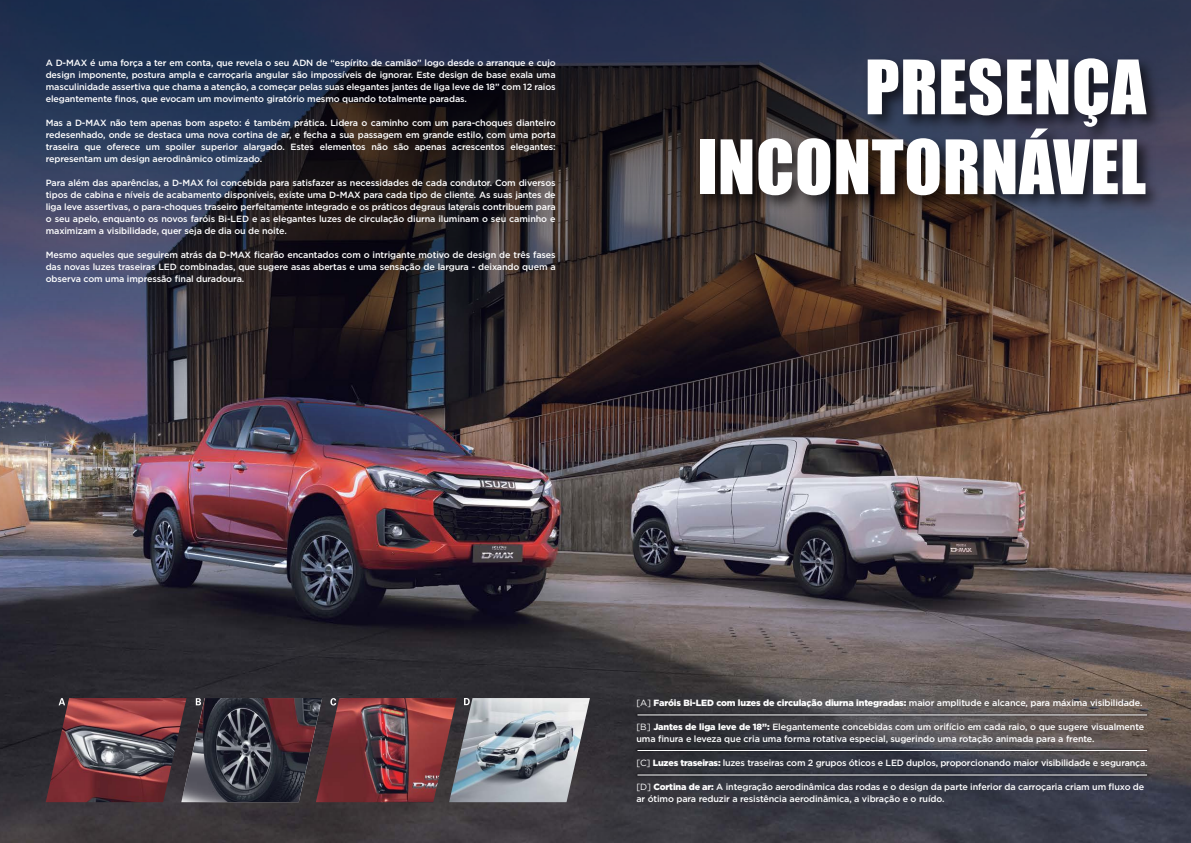
<style>
.page{position:relative;width:1191px;height:843px;background:#fff}
.page>*{position:absolute;margin:0;border:0;box-sizing:border-box;transform-origin:0 0}
.t1{font:69.2px/79.8px "Impact";letter-spacing:.01em;color:#fff;text-align:right}
.t2{font:500 9px/12px "Gotham";letter-spacing:-.015em;color:#fff;text-align:justify}
.t3{font:900 9px "Gotham";letter-spacing:-.015em;color:#fff}
.s1{font-weight:400}
.s2{font-weight:500}
.s3{font-weight:900}
</style>
<div class="page">
<img style="left:0;top:461px;width:1190px;height:381px">
<img style="left:0;top:0;width:1190px;height:461px">
<img style="left:634px;top:711px;width:516px;height:8px">
<hr style="left:637px;top:714px;width:510px;height:1px;background:#fff">
<img style="left:634px;top:747px;width:516px;height:7px">
<hr style="left:637px;top:750px;width:510px;height:1px;background:#fff">
<img style="left:634px;top:771px;width:516px;height:8px">
<hr style="left:637px;top:774px;width:510px;height:1px;background:#fff">
<img style="left:46px;top:697px;width:135px;height:104px">
<svg style="left:59px;top:698px;width:6px;height:7px"></svg>
<svg style="left:181px;top:697px;width:135px;height:104px;background:#413942"></svg>
<img style="left:456px;top:697px;width:134px;height:105px">
<svg style="left:464px;top:697px;width:6px;height:8px"></svg>
<img style="left:316px;top:697px;width:140px;height:105px">
<svg style="left:330px;top:698px;width:6px;height:7px"></svg>
<img style="left:688px;top:43px;width:480px;height:276px">
<p class="t2" style="left:46px;top:57px;width:511px">A D-MAX é uma força a ter em conta, que revela o seu ADN de “espírito de camião” logo desde o arranque e cujo design imponente, postura ampla e carroçaria angular são impossíveis de ignorar. Este design de base exala uma masculinidade assertiva que chama a atenção, a começar pelas suas elegantes jantes de liga leve de 18” com 12 raios elegantemente finos, que evocam um movimento giratório mesmo quando totalmente paradas.</p>
<p class="t2" style="left:46px;top:117px;width:511px">Mas a D-MAX não tem apenas bom aspeto: é também prática. Lidera o caminho com um para-choques dianteiro redesenhado, onde se destaca uma nova cortina de ar, e fecha a sua passagem em grande estilo, com uma porta traseira que oferece um spoiler superior alargado. Estes elementos não são apenas acrescentos elegantes: representam um design aerodinâmico otimizado.</p>
<p class="t2" style="left:46px;top:177px;width:511px">Para além das aparências, a D-MAX foi concebida para satisfazer as necessidades de cada condutor. Com diversos tipos de cabina e níveis de acabamento disponíveis, existe uma D-MAX para cada tipo de cliente. As suas jantes de liga leve assertivas, o para-choques traseiro perfeitamente integrado e os práticos degraus laterais contribuem para o seu apelo, enquanto os novos faróis Bi-LED e as elegantes luzes de circulação diurna iluminam o seu caminho e maximizam a visibilidade, quer seja de dia ou de noite.</p>
<p class="t2" style="left:46px;top:249px;width:511px">Mesmo aqueles que seguirem atrás da D-MAX ficarão encantados com o intrigante motivo de design de três fases das novas luzes traseiras LED combinadas, que sugere asas abertas e uma sensação de largura - deixando quem a observa com uma impressão final duradoura.</p>
<h1 class="t1" style="left:697px;top:45px;width:450px">PRESENÇA<br>INCONTORNÁVEL</h1>
<p class="t3" style="left:636px;top:697px;width:507px"><span class="s1">[A]</span> Faróis Bi-LED com luzes de circulação diurna integradas: <span class="s2">maior amplitude e alcance, para máxima visibilidade.</span></p>
<p class="t2" style="left:636px;top:720px;width:509px"><span class="s1">[B]</span> <span class="s3">Jantes de liga leve de 18”:</span> Elegantemente concebidas com um orifício em cada raio, o que sugere visualmente uma finura e leveza que cria uma forma rotativa especial, sugerindo uma rotação animada para a frente.</p>
<p class="t2" style="left:636px;top:756px;width:512px"><span class="s1">[C]</span> <span class="s3">Luzes traseiras:</span> luzes traseiras com 2 grupos óticos e LED duplos, proporcionando maior visibilidade e segurança.</p>
<p class="t2" style="left:636px;top:780px;width:509px"><span class="s1">[D]</span> <span class="s3">Cortina de ar:</span> A integração aerodinâmica das rodas e o design da parte inferior da carroçaria criam um fluxo de ar ótimo para reduzir a resistência aerodinâmica, a vibração e o ruído.</p>
</div>
